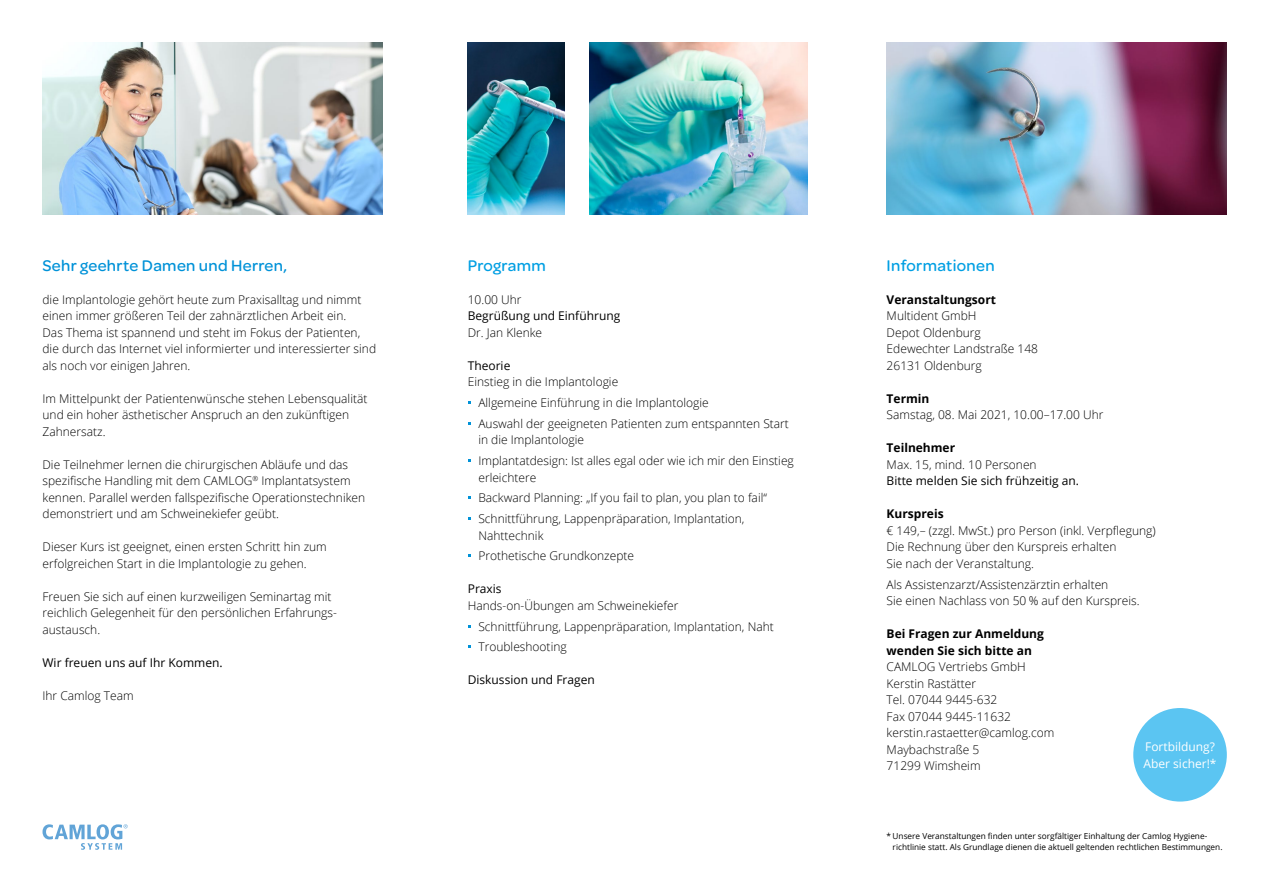
<style>
.page{position:relative;width:1263px;height:893px;background:#fff}
.page>*{position:absolute;margin:0;border:0;box-sizing:border-box;transform-origin:0 0}
.t1{font:500 16.5px "Omnes";letter-spacing:.02em;color:#0092d8}
.t2{font:500 16.5px "Omnes";letter-spacing:.02em;color:#009fe3}
.t3{font:300 12px/16.5px "Open Sans";color:#000}
.t4{font:12px "Open Sans";color:#000}
.t5{font:700 12px/16.5px "Open Sans";color:#000}
.t6{font:12px/16.5px "Open Sans";color:#fff}
.t7{font:8.25px/11.2px "Open Sans";color:#000}
</style>
<div class="page">
<img style="left:887px;top:43px;width:340px;height:172px">
<img style="left:468px;top:43px;width:96px;height:172px">
<img style="left:590px;top:43px;width:218px;height:172px">
<img style="left:43px;top:43px;width:340px;height:172px">
<svg style="left:43px;top:824px;width:85px;height:26px"></svg>
<div style="left:1133px;top:708px;width:94px;height:93px;background:#5bc5f2;border-radius:50%"></div>
<h1 class="t1" style="left:43px;top:254px;width:246px">Sehr geehrte Damen und Herren,</h1>
<p class="t3" style="left:43px;top:291px;width:335px">die Implantologie gehört heute zum Praxisalltag und nimmt einen immer größeren Teil der zahnärztlichen Arbeit ein.<br>Das Thema ist spannend und steht im Fokus der Patienten, die durch das Internet viel informierter und interessierter sind als noch vor einigen Jahren.</p>
<p class="t3" style="left:43px;top:390px;width:326px">Im Mittelpunkt der Patientenwünsche stehen Lebensqualität und ein hoher ästhetischer Anspruch an den zukünftigen<br>Zahnersatz.</p>
<p class="t3" style="left:43px;top:456px;width:324px">Die Teilnehmer lernen die chirurgischen Abläufe und das spezifische Handling mit dem CAMLOG<sup>®</sup> Implantatsystem kennen. Parallel werden fallspezifische Operationstechniken demonstriert und am Schweinekiefer geübt.</p>
<p class="t3" style="left:43px;top:538px;width:286px">Dieser Kurs ist geeignet, einen ersten Schritt hin zum erfolgreichen Start in die Implantologie zu gehen.</p>
<p class="t3" style="left:43px;top:588px;width:296px">Freuen Sie sich auf einen kurzweiligen Seminartag mit reichlich Gelegenheit für den persönlichen Erfahrungs&shy;austausch.</p>
<p class="t4" style="left:43px;top:654px;width:182px">Wir freuen uns auf Ihr Kommen.</p>
<p class="t3" style="left:43px;top:687px;width:93px">Ihr Camlog Team</p>
<h1 class="t2" style="left:468px;top:254px;width:80px">Programm</h1>
<p class="t3" style="left:468px;top:291px;width:55px">10.00 Uhr</p>
<p class="t4" style="left:468px;top:308px;width:154px">Begrüßung und Einführung</p>
<p class="t3" style="left:468px;top:324px;width:76px">Dr. Jan Klenke</p>
<p class="t4" style="left:468px;top:357px;width:44px">Theorie</p>
<p class="t3" style="left:478px;top:371px;width:312px;line-height:20.7px;text-indent:-11px">Einstieg in die Implantologie<br>Allgemeine Einführung in die Implantologie<br>Auswahl der geeigneten Patienten zum entspannten Start</p>
<p class="t3" style="left:478px;top:429px;width:317px;line-height:20.7px">in die Implantologie<br>Implantatdesign: Ist alles egal oder wie ich mir den Einstieg</p>
<p class="t3" style="left:478px;top:467px;width:290px;line-height:20.7px">erleichtere<br>Backward Planning: „If you fail to plan, you plan to fail“<br>Schnittführung, Lappenpräparation, Implantation,</p>
<p class="t3" style="left:478px;top:525px;width:157px;line-height:20.7px">Nahttechnik<br>Prothetische Grundkonzepte</p>
<p class="t4" style="left:468px;top:581px;width:35px">Praxis</p>
<p class="t3" style="left:478px;top:595px;width:297px;line-height:20.7px;text-indent:-11px">Hands-on-Übungen am Schweinekiefer<br>Schnittführung, Lappenpräparation, Implantation, Naht<br>Troubleshooting</p>
<p class="t4" style="left:468px;top:672px;width:129px">Diskussion und Fragen</p>
<h1 class="t2" style="left:887px;top:254px;width:109px">Informationen</h1>
<p class="t5" style="left:887px;top:291px;width:111px">Veranstaltungsort</p>
<p class="t3" style="left:887px;top:307px;width:153px">Multident GmbH<br>Depot Oldenburg<br>Edewechter Landstraße 148<br>26131 Oldenburg</p>
<p class="t5" style="left:887px;top:390px;width:44px">Termin</p>
<p class="t3" style="left:887px;top:406px;width:218px">Samstag, 08. Mai 2021, 10.00–17.00 Uhr</p>
<p class="t5" style="left:887px;top:439px;width:70px">Teilnehmer</p>
<p class="t3" style="left:887px;top:456px;width:152px">Max. 15, mind. 10 Personen</p>
<p class="t4" style="left:887px;top:473px;width:194px">Bitte melden Sie sich frühzeitig an.</p>
<p class="t5" style="left:887px;top:505px;width:59px">Kurspreis</p>
<p class="t3" style="left:887px;top:522px;width:271px">€ 149,– (zzgl. MwSt.) pro Person (inkl. Verpflegung)<br>Die Rechnung über den Kurspreis erhalten<br>Sie nach der Veranstaltung.</p>
<p class="t3" style="left:887px;top:576px;width:254px">Als Assistenzarzt/Assistenzärztin erhalten<br>Sie einen Nachlass von 50 % auf den Kurspreis.</p>
<p class="t5" style="left:887px;top:625px;width:159px">Bei Fragen zur Anmeldung wenden Sie sich bitte an</p>
<p class="t3" style="left:887px;top:658px;width:169px">CAMLOG Vertriebs GmbH<br>Kerstin Rastätter<br>Tel. 07044 9445-632<br>Fax 07044 9445-11632 kerstin.rastaetter@camlog.com<br>Maybachstraße 5<br>71299 Wimsheim</p>
<p class="t6" style="left:1143px;top:738px;width:74px">Fortbildung?<br>Aber sicher!*</p>
<p class="t7" style="left:887px;top:830px;width:337px">* Unsere Veranstaltungen finden unter sorgfältiger Einhaltung der Camlog Hygiene---richtlinie statt. Als Grundlage dienen die aktuell geltenden rechtlichen Bestimmungen.</p>
</div>
